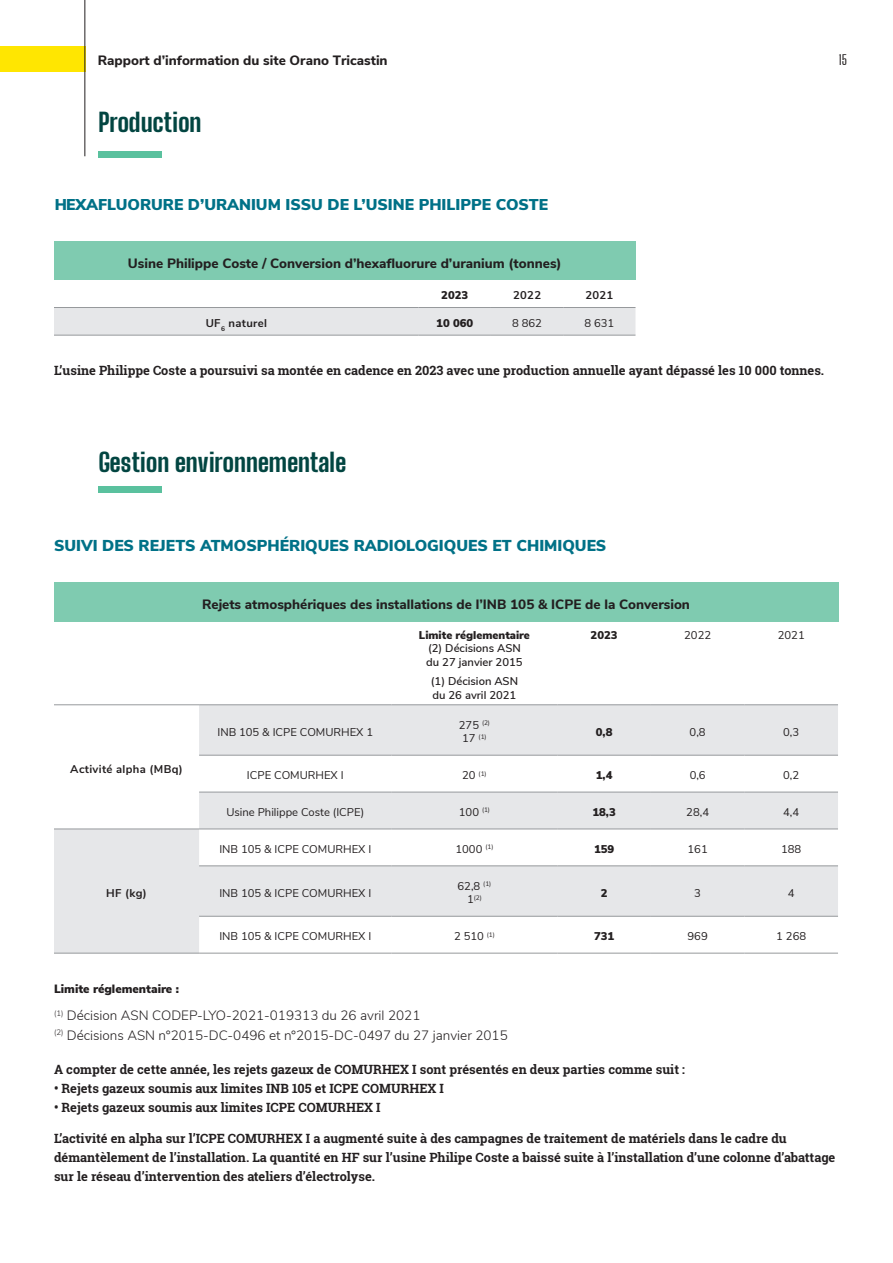
<style>
.page{position:relative;width:893px;height:1263px;background:#fff}
.page>*{position:absolute;margin:0;border:0;box-sizing:border-box;transform-origin:0 0}
.t1{font:800 25.5px "Big Shoulders Display";letter-spacing:-.01em;color:#024541}
.t2{font:900 15.75px "Nunito Sans";color:#007187}
.t3{font:800 13.5px "Nunito Sans";color:#231f20}
.t4{font:300 13.5px/19.5px "Nunito Sans";color:#231f20}
.t5{font:500 13.5px "Big Shoulders Display";color:#231f20}
.t6{font:700 12.75px/18.8px "Roboto Slab";color:#231f20}
.t7{font:900 12px "Nunito Sans";color:#231f20}
.t8{font:11.25px "Nunito Sans";color:#231f20}
.t9{font:600 11.25px/13.5px "Nunito Sans";color:#231f20}
.t10{font:900 11.25px "Nunito Sans";color:#231f20}
.t11{font:700 11.25px "Nunito Sans";letter-spacing:.03em;color:#231f20}
.t12{font:6.6px "Nunito Sans";color:#231f20}
.s1{font-size:11.25px}
</style>
<div class="page">
<div style="left:0;top:47px;width:85px;height:25px;background:#ffe601"></div>
<hr style="left:85px;top:0;width:1px;height:156px;background:#231f20">
<div style="left:99px;top:151px;width:63px;height:6px;background:#5ac19e"></div>
<div style="left:99px;top:486px;width:63px;height:7px;background:#5ac19e"></div>
<div style="left:54px;top:242px;width:581px;height:38px;background:#7fcbb0"></div>
<div style="left:54px;top:308px;width:581px;height:27px;background:#e6e7e9"></div>
<hr style="left:54px;top:307px;width:365px;height:1px;background:#96999c">
<hr style="left:419px;top:307px;width:72px;height:1px;background:#96999c">
<hr style="left:491px;top:307px;width:72px;height:1px;background:#96999c">
<hr style="left:563px;top:307px;width:72px;height:1px;background:#96999c">
<hr style="left:54px;top:335px;width:365px;height:1px;background:#96999c">
<hr style="left:419px;top:335px;width:72px;height:1px;background:#96999c">
<hr style="left:491px;top:335px;width:72px;height:1px;background:#96999c">
<hr style="left:563px;top:335px;width:72px;height:1px;background:#96999c">
<div style="left:54px;top:582px;width:784px;height:39px;background:#7fcbb0"></div>
<svg style="left:54px;top:705px;width:784px;height:248px;fill:#e6e7e9"></svg>
<hr style="left:54px;top:704px;width:145px;height:1px;background:#96999c">
<hr style="left:199px;top:704px;width:192px;height:1px;background:#96999c">
<hr style="left:391px;top:704px;width:166px;height:1px;background:#96999c">
<hr style="left:557px;top:704px;width:94px;height:1px;background:#96999c">
<hr style="left:651px;top:704px;width:93px;height:1px;background:#96999c">
<hr style="left:744px;top:704px;width:94px;height:1px;background:#96999c">
<hr style="left:199px;top:792px;width:192px;height:1px;background:#96999c">
<hr style="left:391px;top:792px;width:166px;height:1px;background:#96999c">
<hr style="left:557px;top:792px;width:94px;height:1px;background:#96999c">
<hr style="left:651px;top:792px;width:93px;height:1px;background:#96999c">
<hr style="left:744px;top:792px;width:94px;height:1px;background:#96999c">
<hr style="left:199px;top:755px;width:192px;height:1px;background:#96999c">
<hr style="left:391px;top:755px;width:166px;height:1px;background:#96999c">
<hr style="left:557px;top:755px;width:94px;height:1px;background:#96999c">
<hr style="left:651px;top:755px;width:93px;height:1px;background:#96999c">
<hr style="left:744px;top:755px;width:94px;height:1px;background:#96999c">
<hr style="left:199px;top:828px;width:192px;height:1px;background:#96999c">
<hr style="left:391px;top:828px;width:166px;height:1px;background:#96999c">
<hr style="left:557px;top:828px;width:94px;height:1px;background:#96999c">
<hr style="left:651px;top:828px;width:93px;height:1px;background:#96999c">
<hr style="left:744px;top:828px;width:94px;height:1px;background:#96999c">
<hr style="left:199px;top:865px;width:192px;height:1px;background:#96999c">
<hr style="left:391px;top:865px;width:166px;height:1px;background:#96999c">
<hr style="left:557px;top:865px;width:94px;height:1px;background:#96999c">
<hr style="left:651px;top:865px;width:93px;height:1px;background:#96999c">
<hr style="left:744px;top:865px;width:94px;height:1px;background:#96999c">
<hr style="left:199px;top:916px;width:192px;height:1px;background:#96999c">
<hr style="left:391px;top:916px;width:166px;height:1px;background:#96999c">
<hr style="left:557px;top:916px;width:94px;height:1px;background:#96999c">
<hr style="left:651px;top:916px;width:93px;height:1px;background:#96999c">
<hr style="left:744px;top:916px;width:94px;height:1px;background:#96999c">
<hr style="left:54px;top:828px;width:145px;height:1px;background:#96999c">
<hr style="left:54px;top:953px;width:145px;height:1px;background:#96999c">
<hr style="left:199px;top:953px;width:192px;height:1px;background:#96999c">
<hr style="left:391px;top:953px;width:166px;height:1px;background:#96999c">
<hr style="left:557px;top:953px;width:94px;height:1px;background:#96999c">
<hr style="left:651px;top:953px;width:93px;height:1px;background:#96999c">
<hr style="left:744px;top:953px;width:94px;height:1px;background:#96999c">
<p class="t3" style="left:98px;top:50px;width:291px">Rapport d’information du site Orano Tricastin</p>
<p class="t5" style="left:839px;top:51px;width:10px">15</p>
<h1 class="t1" style="left:99px;top:104px;width:105px">Production</h1>
<p class="t2" style="left:54px;top:193px;width:496px">HEXAFLUORURE D’URANIUM ISSU DE L’USINE PHILIPPE COSTE</p>
<p class="t3" style="left:128px;top:253px;width:435px">Usine Philippe Coste / Conversion d’hexafluorure d’uranium (tonnes)</p>
<p class="t10" style="left:441px;top:287px;width:29px">2023</p>
<p class="t11" style="left:513px;top:287px;width:30px">2022</p>
<p class="t11" style="left:585px;top:287px;width:30px">2021</p>
<p class="t11" style="left:206px;top:315px;width:63px">UF<sub>6</sub> naturel</p>
<p class="t10" style="left:436px;top:315px;width:38px">10 060</p>
<p class="t8" style="left:512px;top:315px;width:31px">8 862</p>
<p class="t8" style="left:584px;top:315px;width:31px">8 631</p>
<p class="t6" style="left:54px;top:361px;width:772px">L’usine Philippe Coste a poursuivi sa montée en cadence en 2023 avec une production annuelle ayant dépassé les 10 000 tonnes.</p>
<h1 class="t1" style="left:99px;top:444px;width:249px">Gestion environnementale</h1>
<p class="t2" style="left:54px;top:534px;width:554px">SUIVI DES REJETS ATMOSPHÉRIQUES RADIOLOGIQUES ET CHIMIQUES</p>
<p class="t3" style="left:202px;top:594px;width:489px">Rejets atmosphériques des installations de l’INB 105 &amp; ICPE de la Conversion</p>
<p class="t10" style="left:419px;top:627px;width:112px">Limite réglementaire</p>
<p class="t9" style="left:426px;top:641px;width:98px">(2) Décisions ASN du 27 janvier 2015</p>
<p class="t9" style="left:431px;top:674px;width:89px">(1) Décision ASN du 26 avril 2021</p>
<p class="t10" style="left:591px;top:627px;width:29px">2023</p>
<p class="t8" style="left:684px;top:627px;width:28px">2022</p>
<p class="t8" style="left:778px;top:627px;width:28px">2021</p>
<p class="t11" style="left:70px;top:760px;width:114px">Activité alpha (MBq)</p>
<p class="t11" style="left:106px;top:884px;width:42px">HF (kg)</p>
<p class="t8" style="left:217px;top:723px;width:157px">INB 105 &amp; ICPE COMURHEX 1</p>
<p class="t8" style="left:459px;top:717px;width:33px">275 <sup>(2)</sup></p>
<p class="t12" style="left:462px;top:731px;width:26px"><span class="s1">17</span> (1)</p>
<p class="t10" style="left:596px;top:723px;width:18px">0,8</p>
<p class="t8" style="left:690px;top:723px;width:18px">0,8</p>
<p class="t8" style="left:783px;top:723px;width:18px">0,3</p>
<p class="t8" style="left:247px;top:767px;width:98px">ICPE COMURHEX I</p>
<p class="t12" style="left:462px;top:768px;width:26px"><span class="s1">20</span> (1)</p>
<p class="t10" style="left:596px;top:767px;width:18px">1,4</p>
<p class="t8" style="left:690px;top:767px;width:18px">0,6</p>
<p class="t8" style="left:783px;top:767px;width:18px">0,2</p>
<p class="t8" style="left:226px;top:804px;width:139px">Usine Philippe Coste (ICPE)</p>
<p class="t8" style="left:459px;top:804px;width:33px">100 <sup>(1)</sup></p>
<p class="t10" style="left:592px;top:804px;width:25px">18,3</p>
<p class="t8" style="left:686px;top:804px;width:24px">28,4</p>
<p class="t8" style="left:783px;top:804px;width:18px">4,4</p>
<p class="t8" style="left:219px;top:841px;width:153px">INB 105 &amp; ICPE COMURHEX I</p>
<p class="t8" style="left:455px;top:841px;width:39px">1000 <sup>(1)</sup></p>
<p class="t10" style="left:594px;top:841px;width:22px">159</p>
<p class="t8" style="left:688px;top:841px;width:22px">161</p>
<p class="t8" style="left:781px;top:841px;width:22px">188</p>
<p class="t8" style="left:219px;top:885px;width:153px">INB 105 &amp; ICPE COMURHEX I</p>
<p class="t8" style="left:458px;top:878px;width:35px">62,8 <sup>(1)</sup></p>
<p class="t12" style="left:467px;top:893px;width:16px"><span class="s1">1</span>(2)</p>
<p class="t10" style="left:601px;top:884px;width:8px">2</p>
<p class="t8" style="left:694px;top:885px;width:8px">3</p>
<p class="t8" style="left:788px;top:885px;width:8px">4</p>
<p class="t8" style="left:219px;top:928px;width:153px">INB 105 &amp; ICPE COMURHEX I</p>
<p class="t8" style="left:454px;top:928px;width:42px">2 510 <sup>(1)</sup></p>
<p class="t10" style="left:594px;top:928px;width:22px">731</p>
<p class="t8" style="left:688px;top:928px;width:22px">969</p>
<p class="t8" style="left:776px;top:928px;width:31px">1 268</p>
<p class="t7" style="left:54px;top:980px;width:127px">Limite réglementaire :</p>
<p class="t4" style="left:54px;top:1005px;width:455px"><sup>(1)</sup> Décision ASN CODEP-LYO-2021-019313 du 26 avril 2021<br><sup>(2)</sup> Décisions ASN n°2015-DC-0496 et n°2015-DC-0497 du 27 janvier 2015</p>
<p class="t6" style="left:54px;top:1060px;width:633px">A compter de cette année, les rejets gazeux de COMURHEX I sont présentés en deux parties comme suit :</p>
<p class="t6" style="left:54px;top:1079px;width:392px">• Rejets gazeux soumis aux limites INB 105 et ICPE COMURHEX I</p>
<p class="t6" style="left:54px;top:1098px;width:328px">• Rejets gazeux soumis aux limites ICPE COMURHEX I</p>
<p class="t6" style="left:54px;top:1129px;width:783px">L’activité en alpha sur l’ICPE COMURHEX I a augmenté suite à des campagnes de traitement de matériels dans le cadre du démantèlement de l’installation. La quantité en HF sur l’usine Philipe Coste a baissé suite à l’installation d’une colonne d’abattage sur le réseau d’intervention des ateliers d’électrolyse.</p>
</div>
